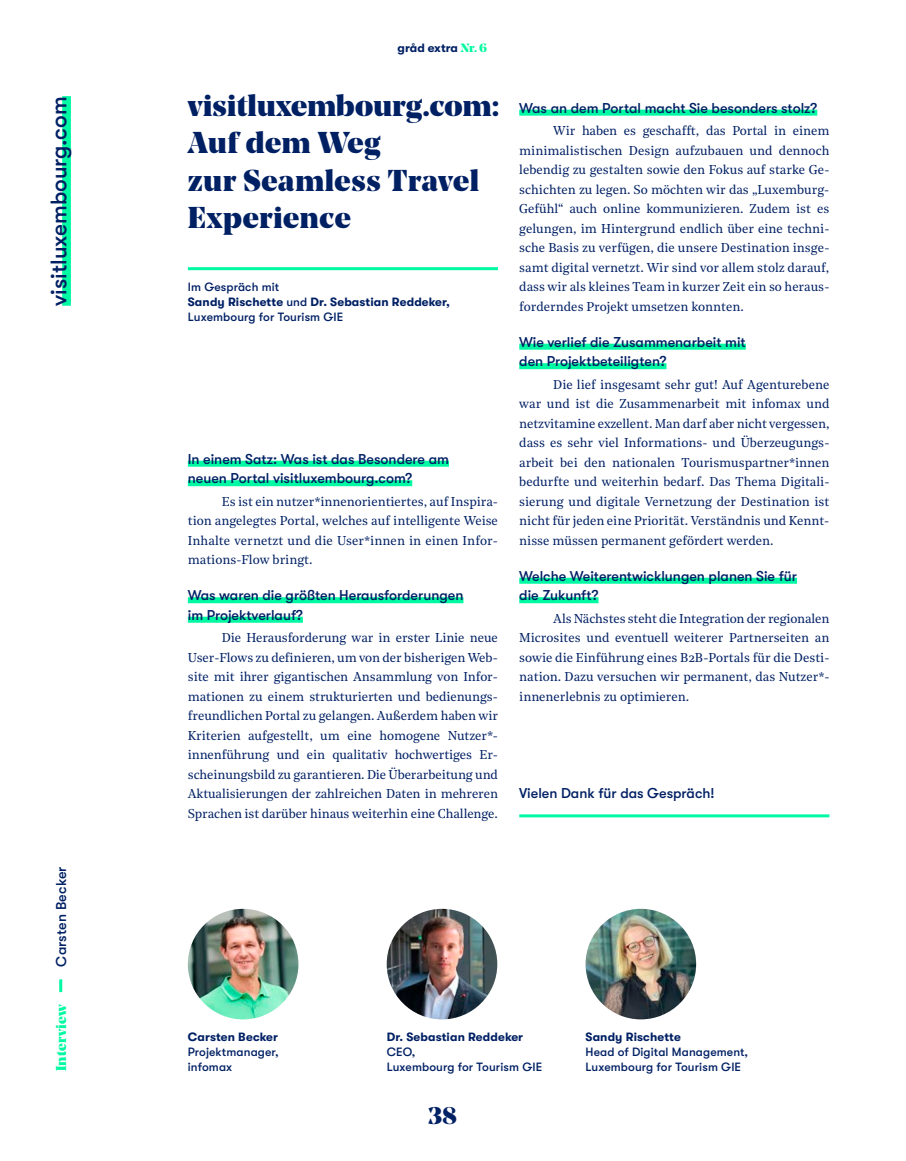
<style>
.page{position:relative;width:906px;height:1161px;background:#fff}
.page>*{position:absolute;margin:0;border:0;box-sizing:border-box;transform-origin:0 0}
.t1{font:900 30px/37.5px "Noe Display";letter-spacing:.01em;color:#002064}
.t2{font:900 24px "Noe Display";color:#002064}
.t3{font:500 22.5px "GT Walsheim";color:#002064}
.t4{font:500 14.25px/19.5px "GT Walsheim";color:#002064}
.t5{font:900 14.25px "Noe Display";letter-spacing:.01em;color:#00f9a2}
.t6{font:12.75px/19.5px "Noe Text";letter-spacing:-.005em;color:#002064}
.t7{font:500 12px/15px "GT Walsheim";letter-spacing:.01em;color:#002064}
.t8{font:700 12px "GT Walsheim";letter-spacing:.01em;color:#002064}
.s1{font-family:"Noe Display";font-weight:900;color:#00f9a2}
.s2{font-weight:700}
</style>
<div class="page">
<div style="left:188px;top:461px;width:261px;height:6px;background:#00f9a2"></div>
<div style="left:188px;top:480px;width:224px;height:6px;background:#00f9a2"></div>
<div style="left:188px;top:597px;width:275px;height:6px;background:#00f9a2"></div>
<div style="left:188px;top:617px;width:115px;height:6px;background:#00f9a2"></div>
<div style="left:519px;top:110px;width:298px;height:6px;background:#00f9a2"></div>
<div style="left:519px;top:344px;width:227px;height:6px;background:#00f9a2"></div>
<div style="left:519px;top:363px;width:147px;height:6px;background:#00f9a2"></div>
<div style="left:519px;top:578px;width:278px;height:6px;background:#00f9a2"></div>
<div style="left:519px;top:597px;width:79px;height:6px;background:#00f9a2"></div>
<svg style="left:59px;top:979px;width:3px;height:13px"></svg>
<hr style="left:188px;top:267px;width:310px;height:3px;background:#00f9a2">
<div style="left:62px;top:96px;width:9px;height:210px;background:#00f9a2"></div>
<img style="left:387px;top:909px;width:110px;height:110px;border-radius:55px">
<img style="left:188px;top:909px;width:110px;height:110px;border-radius:55px">
<img style="left:585px;top:909px;width:111px;height:110px;border-radius:55px">
<hr style="left:519px;top:814px;width:310px;height:3px;background:#00f9a2">
<h3 class="t3" style="left:46px;top:306px;width:211px;rotate:-90deg">visitluxembourg.com</h3>
<p class="t4" style="left:52px;top:966px;width:102px;rotate:-90deg">Carsten Becker</p>
<p class="t5" style="left:52px;top:1071px;width:68px;rotate:-90deg">Interview</p>
<p class="t8" style="left:397px;top:42px;width:91px">gråd extra <span class="s1">Nr. 6</span></p>
<h1 class="t1" style="left:188px;top:86px;width:313px">visitluxembourg.com:<br>Auf dem Weg<br>zur Seamless Travel<br>Experience</h1>
<p class="t7" style="left:188px;top:280px;width:264px">Im Gespräch mit<br><span class="s2">Sandy Rischette</span> und <span class="s2">Dr. Sebastian Reddeker,<br></span>Luxembourg for Tourism GIE</p>
<p class="t4" style="left:188px;top:449px;width:263px">In einem Satz: Was ist das Besondere am neuen Portal visitluxembourg.com?</p>
<p class="t6" style="left:188px;top:491px;width:312px;text-align:justify;text-indent:34px">Es ist ein nutzer*innenorientiertes, auf Inspira&shy;tion angelegtes Portal, welches auf intelligente Weise Inhalte vernetzt und die User*innen in einen Infor&shy;mations-Flow bringt.</p>
<p class="t4" style="left:188px;top:586px;width:277px">Was waren die größten Herausforderungen im Projektverlauf?</p>
<p class="t6" style="left:188px;top:627px;width:312px;text-indent:34px">Die Herausforderung war in erster Linie neue User-Flows zu definieren, um von der bisherigen Web&shy;site mit ihrer gigantischen Ansammlung von Infor&shy;mationen zu einem strukturierten und bedienungs&shy;freundlichen Portal zu gelangen. Außerdem haben wir Kriterien aufgestellt, um eine homogene Nutzer*- innenführung und ein qualitativ hochwertiges Er&shy;scheinungsbild zu garantieren. Die Überarbeitung und Aktualisierungen der zahlreichen Daten in mehreren Sprachen ist darüber hinaus weiterhin eine Challenge.</p>
<p class="t4" style="left:519px;top:98px;width:299px">Was an dem Portal macht Sie besonders stolz?</p>
<p class="t6" style="left:519px;top:120px;width:312px;text-align:justify;text-indent:34px">Wir haben es geschafft, das Portal in einem minimalistischen Design aufzubauen und dennoch lebendig zu gestalten sowie den Fokus auf starke Ge&shy;schichten zu legen. So möchten wir das „Luxemburg-Gefühl“ auch online kommunizieren. Zudem ist es gelungen, im Hintergrund endlich über eine techni&shy;sche Basis zu verfügen, die unsere Destination insge&shy;samt digital vernetzt. Wir sind vor allem stolz darauf, dass wir als kleines Team in kurzer Zeit ein so heraus&shy;forderndes Projekt umsetzen konnten.</p>
<p class="t4" style="left:519px;top:332px;width:228px">Wie verlief die Zusammenarbeit mit den Projektbeteiligten?</p>
<p class="t6" style="left:519px;top:374px;width:312px;text-indent:34px">Die lief insgesamt sehr gut! Auf Agenturebene war und ist die Zusammenarbeit mit infomax und netzvitamine exzellent. Man darf aber nicht vergessen, dass es sehr viel Informations- und Überzeugungs&shy;arbeit bei den nationalen Tourismuspartner*innen bedurfte und weiterhin bedarf. Das Thema Digitali&shy;sierung und digitale Vernetzung der Destination ist nicht für jeden eine Priorität. Verständnis und Kennt&shy;nisse müssen permanent gefördert werden.</p>
<p class="t4" style="left:519px;top:566px;width:279px">Welche Weiterentwicklungen planen Sie für die Zukunft?</p>
<p class="t6" style="left:519px;top:608px;width:312px;text-indent:34px">Als Nächstes steht die Integration der regionalen Microsites und eventuell weiterer Partnerseiten an sowie die Einführung eines B2B-Portals für die Desti&shy;nation. Dazu versuchen wir permanent, das Nutzer*- innenerlebnis zu optimieren.</p>
<p class="t4" style="left:519px;top:784px;width:197px">Vielen Dank für das Gespräch!</p>
<p class="t8" style="left:188px;top:1030px;width:92px">Carsten Becker</p>
<p class="t7" style="left:188px;top:1045px;width:93px">Projektmanager, infomax</p>
<p class="t8" style="left:387px;top:1030px;width:138px">Dr. Sebastian Reddeker</p>
<p class="t7" style="left:387px;top:1045px;width:157px">CEO,<br>Luxembourg for Tourism GIE</p>
<h2 class="t2" style="left:428px;top:1099px;width:31px">38</h2>
<p class="t8" style="left:585px;top:1030px;width:97px">Sandy Rischette</p>
<p class="t7" style="left:585px;top:1045px;width:164px">Head of Digital Management,<br>Luxembourg for Tourism GIE</p>
</div>
